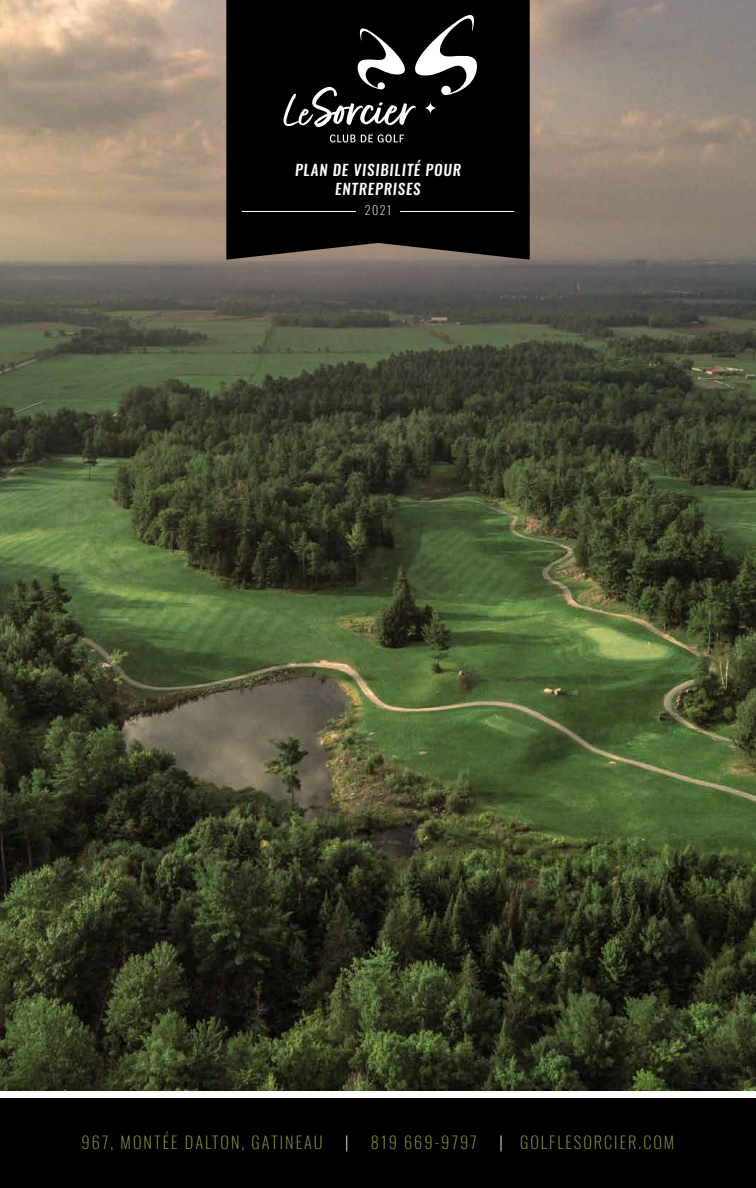
<style>
.page{position:relative;width:756px;height:1188px;background:#fff}
.page>*{position:absolute;margin:0;border:0;box-sizing:border-box;transform-origin:0 0}
.t1{font:200 16.5px "Oswald";letter-spacing:.12em;color:#92a042}
.t2{font:200 16.5px "Oswald";color:#fff}
.t3{font:italic 500 15px/19.5px "Oswald";letter-spacing:.06em;color:#fff;text-align:center}
.t4{font:200 12px "Oswald";color:#fff}
.s1{color:#fff}
</style>
<div class="page">
<img style="left:0;top:0;width:756px;height:1091px">
<div style="left:226px;top:0;width:304px;height:260px;background:#000"></div>
<div style="left:0;top:1098px;width:756px;height:90px;background:#000"></div>
<hr style="left:242px;top:211px;width:114px;height:1px;background:#fff">
<hr style="left:400px;top:211px;width:114px;height:1px;background:#fff">
<svg style="left:284px;top:4px;width:196px;height:123px;background:#272727"></svg>
<svg style="left:330px;top:134px;width:25px;height:9px"></svg>
<svg style="left:361px;top:134px;width:43px;height:9px"></svg>
<p class="t3" style="left:295px;top:160px;width:167px">PLAN DE VISIBILITÉ POUR<br>ENTREPRISES</p>
<p class="t4" style="left:365px;top:199px;width:28px">2021</p>
<p class="t1" style="left:82px;top:1128px;width:243px">967, MONTÉE DALTON, GATINEAU</p>
<p class="t2" style="left:345px;top:1128px;width:5px">|</p>
<p class="t1" style="left:371px;top:1128px;width:108px">819 669-9797</p>
<p class="t1" style="left:499px;top:1128px;width:176px"><span class="s1">|</span> GOLFLESORCIER.COM</p>
</div>
